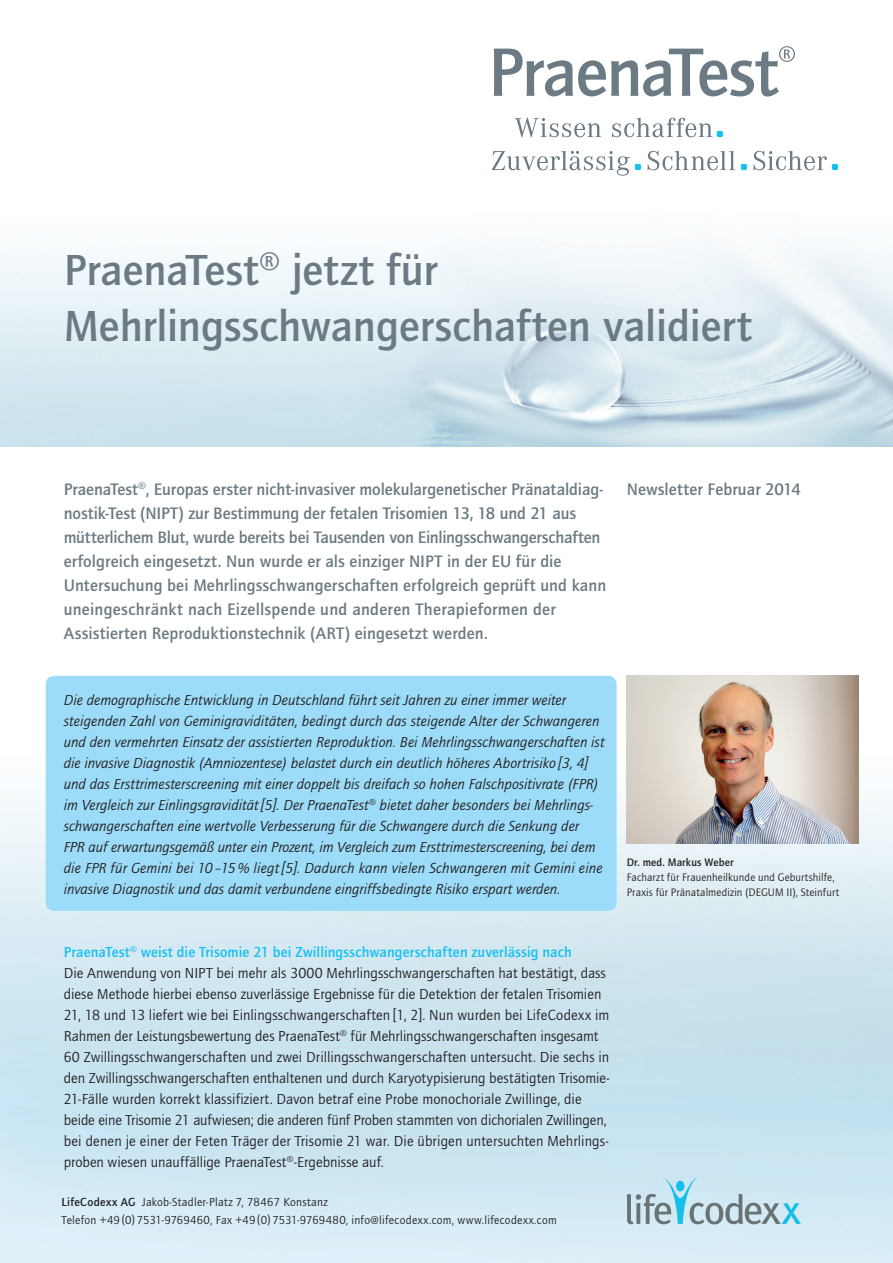
<style>
.page{position:relative;width:893px;height:1263px;background:#fff}
.page>*{position:absolute;margin:0;border:0;box-sizing:border-box;transform-origin:0 0}
.t1{font:700 45px/55.5px "Quay Itc T";color:#6b7a83}
.t2{font:700 17.25px/24px "Quay Itc T";letter-spacing:.005em;color:#6b7a83}
.t3{font:15px/21px "Quay Itc T";color:#231f20}
.t4{font:italic 15px/21px "Quay Itc T";color:#231f20}
.t5{font:12px/18px "Quay Itc T";letter-spacing:.02em;color:#231f20}
.t6{font:11.25px/15px "Quay Itc T";letter-spacing:.01em;color:#231f20}
.t7{font:700 11.25px "Quay Itc T";letter-spacing:.015em;color:#231f20}
.s1{font-weight:700;color:#15c0f2}
.s2{font-weight:700}
</style>
<div class="page">
<div style="left:46px;top:676px;width:571px;height:235px;background:#9cdcf8;border-radius:9px"></div>
<img style="left:627px;top:676px;width:232px;height:168px">
<img style="left:0;top:165px;width:893px;height:281px">
<svg style="left:627px;top:1177px;width:174px;height:47px;background:#b1d0dc"></svg>
<svg style="left:494px;top:46px;width:301px;height:51px"></svg>
<svg style="left:492px;top:118px;width:346px;height:58px"></svg>
<h1 class="t1" style="left:64px;top:242px;width:690px">PraenaTest<sup>®</sup> jetzt für<br>Mehrlingsschwangerschaften validiert</h1>
<p class="t2" style="left:64px;top:477px;width:544px">PraenaTest<sup>®</sup>, Europas erster nicht-invasiver molekulargenetischer Pränataldiag&shy;nostik-Test (NIPT) zur Bestimmung der fetalen Trisomien 13, 18 und 21 aus mütterlichem Blut, wurde bereits bei Tausenden von Einlingsschwangerschaften erfolgreich eingesetzt. Nun wurde er als einziger NIPT in der EU für die Untersuchung bei Mehrlingsschwangerschaften erfolgreich geprüft und kann uneingeschränkt nach Eizellspende und anderen Therapieformen der Assistierten Reproduktionstechnik (ART) eingesetzt werden.</p>
<p class="t2" style="left:627px;top:477px;width:176px">Newsletter Februar 2014</p>
<p class="t4" style="left:64px;top:689px;width:542px">Die demographische Entwicklung in Deutschland führt seit Jahren zu einer immer weiter steigenden Zahl von Geminigraviditäten, bedingt durch das steigende Alter der Schwangeren und den vermehrten Einsatz der assistierten Reproduktion. Bei Mehrlingsschwangerschaften ist die invasive Diagnostik (Amniozentese) belastet durch ein deutlich höheres Abortrisiko [3, 4] und das Ersttrimesterscreening mit einer doppelt bis dreifach so hohen Falschpositivrate (FPR) im Vergleich zur Einlingsgravidität[5]. Der PraenaTest<sup>®</sup> bietet daher besonders bei Mehrlings&shy;schwangerschaften eine wertvolle Verbesserung für die Schwangere durch die Senkung der<br>FPR auf erwartungsgemäß unter ein Prozent, im Vergleich zum Ersttrimesterscreening, bei dem die FPR für Gemini bei 10 –15% liegt[5]. Dadurch kann vielen Schwangeren mit Gemini eine invasive Diagnostik und das damit verbundene eingriffsbedingte Risiko erspart werden.</p>
<p class="t7" style="left:627px;top:856px;width:108px">Dr. med. Markus Weber</p>
<p class="t6" style="left:627px;top:870px;width:214px">Facharzt für Frauenheilkunde und Geburtshilfe,<br>Praxis für Pränatalmedizin (DEGUM II), Steinfurt</p>
<p class="t3" style="left:64px;top:941px;width:547px"><span class="s1">PraenaTest</span><sup>®</sup> <span class="s1">weist die Trisomie 21 bei Zwillingsschwangerschaften zuverlässig nach<br></span>Die Anwendung von NIPT bei mehr als 3000 Mehrlingsschwangerschaften hat bestätigt, dass diese Methode hierbei ebenso zuverlässige Ergebnisse für die Detektion der fetalen Trisomien 21, 18 und 13 liefert wie bei Einlingsschwangerschaften [1, 2]. Nun wurden bei LifeCodexx im Rahmen der Leistungsbewertung des PraenaTest<sup>®</sup> für Mehrlingsschwangerschaften insgesamt 60 Zwillingsschwangerschaften und zwei Drillingsschwangerschaften untersucht. Die sechs in den Zwillingsschwangerschaften enthaltenen und durch Karyotypisierung bestätigten Trisomie-21-Fälle wurden korrekt klassifiziert. Davon betraf eine Probe monochoriale Zwillinge, die beide eine Trisomie 21 aufwiesen; die anderen fünf Proben stammten von dichorialen Zwillingen, bei denen je einer der Feten Träger der Trisomie 21 war. Die übrigen untersuchten Mehrlings&shy;proben wiesen unauffällige PraenaTest<sup>®</sup>-Ergebnisse auf.</p>
<p class="t5" style="left:62px;top:1192px;width:497px"><span class="s2">LifeCodexx AG</span> Jakob-Stadler-Platz 7, 78467 Konstanz<br>Telefon +49 (0) 7531-9769460, Fax +49 (0) 7531-9769480, info@lifecodexx.com, www.lifecodexx.com</p>
</div>
